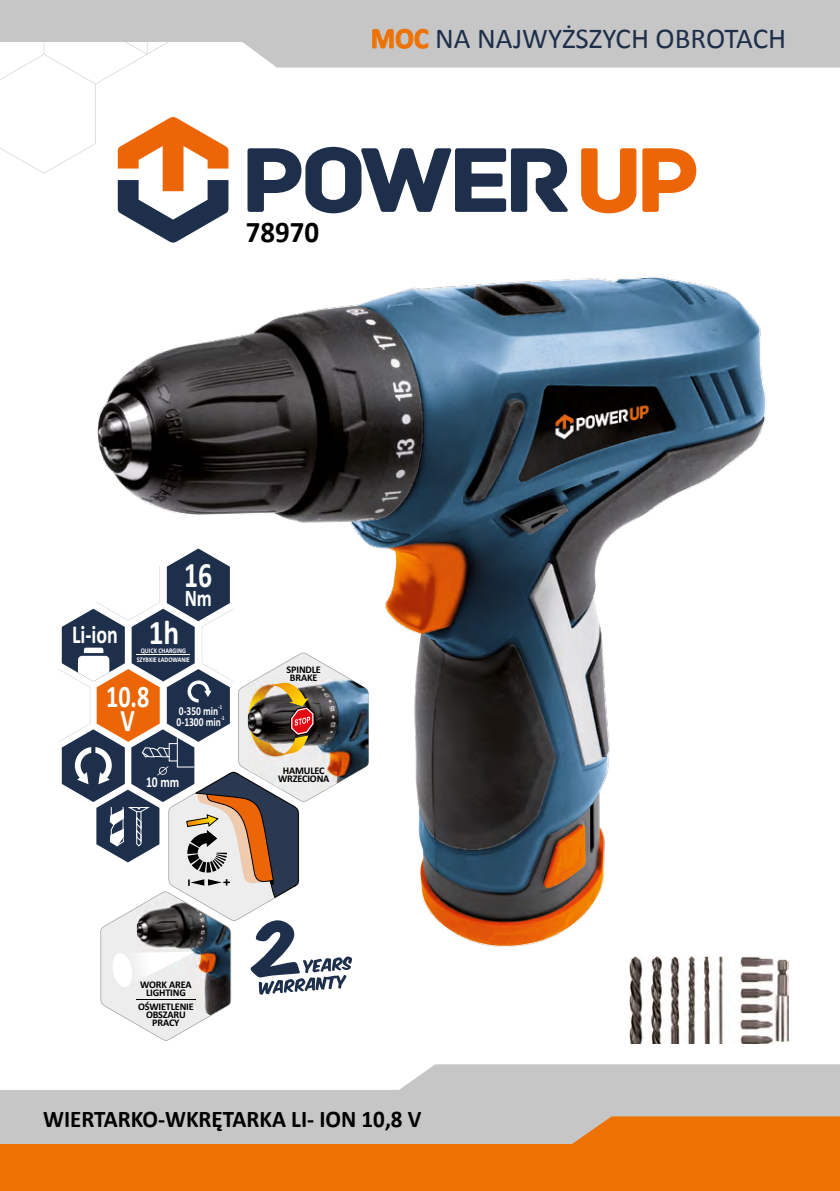
<style>
.page{position:relative;width:840px;height:1191px;background:#fff}
.page>*{position:absolute;margin:0;border:0;box-sizing:border-box;transform-origin:0 0}
.t1{font:700 35.8px "Calibri";color:#fff;scale:.77 1}
.t2{font:700 34.2px "Calibri";color:#fff;scale:.86 1}
.t3{font:700 31.4px/24.2px "Calibri";color:#fff;text-align:center;scale:.77 1}
.t4{font:700 30.2px "Calibri";color:#000;scale:.96 1}
.t5{font:29px "Calibri";color:#1e2f4b}
.t6{font:700 25.8px "Calibri";color:#fff;scale:.77 1}
.t7{font:700 24px "Calibri";color:#000;scale:.96 1}
.t8{font:700 24px "Calibri";color:#fff;scale:.77 1}
.t9{font:700 15px "Calibri";color:#fff;scale:.77 1}
.t10{font:700 12.2px "Calibri";color:#fff;scale:.78 1}
.t11{font:700 10.2px/7.8px "Calibri";letter-spacing:-.015em;color:#000;text-align:center}
.t12{font:700 7px "Calibri";color:#fff;scale:.86 1}
.t13{font:700 6px "Calibri";color:#fff;scale:.78 1}
.s1{font-weight:700;color:#ee7203}
</style>
<div class="page">
<div style="left:0;top:0;width:839px;height:68px;background:#c6c6c6"></div>
<svg style="left:0;top:1064px;width:839px;height:52px;fill:#c6c6c6"></svg>
<svg style="left:0;top:1116px;width:839px;height:75px;background:#e38836"></svg>
<svg style="left:247px;top:147px;width:321px;height:66px"></svg>
<svg style="left:581px;top:148px;width:115px;height:65px"></svg>
<svg style="left:0;top:28px;width:228px;height:215px"></svg>
<svg style="left:372px;top:29px;width:56px;height:20px"></svg>
<img style="left:97px;top:276px;width:692px;height:697px">
<img style="left:629px;top:956px;width:159px;height:87px">
<svg style="left:58px;top:548px;width:311px;height:493px"></svg>
<h3 class="t5" style="left:370px;top:20px;width:417px"><span class="s1">MOC</span> NA NAJWYŻSZYCH OBROTACH</h3>
<h3 class="t4" style="left:246px;top:213px;width:78px">78970</h3>
<h3 class="t6" style="left:72px;top:618px;width:61px">Li-ion</h3>
<h1 class="t1" style="left:184px;top:552px;width:38px">16</h1>
<h3 class="t8" style="left:184px;top:582px;width:37px">Nm</h3>
<h2 class="t2" style="left:149px;top:611px;width:37px">1h</h2>
<p class="t12" style="left:137px;top:655px;width:63px">SZYBKIE ŁADOWANIE</p>
<p class="t12" style="left:141px;top:646px;width:54px">QUICK CHARGING</p>
<h3 class="t3" style="left:106px;top:684px;width:58px">10.8<br>V</h3>
<p class="t13" style="left:218px;top:703px;width:6px">-1</p>
<p class="t10" style="left:179px;top:703px;width:52px">0-350 min</p>
<p class="t13" style="left:221px;top:714px;width:6px">-1</p>
<p class="t10" style="left:176px;top:714px;width:58px">0-1300 min</p>
<h3 class="t9" style="left:146px;top:772px;width:45px">10 mm</h3>
<p class="t11" style="left:286px;top:665px;width:36px">SPINDLE<br>BRAKE</p>
<p class="t11" style="left:278px;top:767px;width:53px">HAMULEC<br>WRZECIONA</p>
<p class="t11" style="left:140px;top:980px;width:53px">WORK AREA<br>LIGHTING</p>
<p class="t11" style="left:138px;top:1003px;width:57px">OŚWIETLENIE<br>OBSZARU<br>PRACY</p>
<h3 class="t7" style="left:43px;top:1103px;width:395px">WIERTARKO-WKRĘTARKA LI- ION 10,8 V</h3>
</div>
